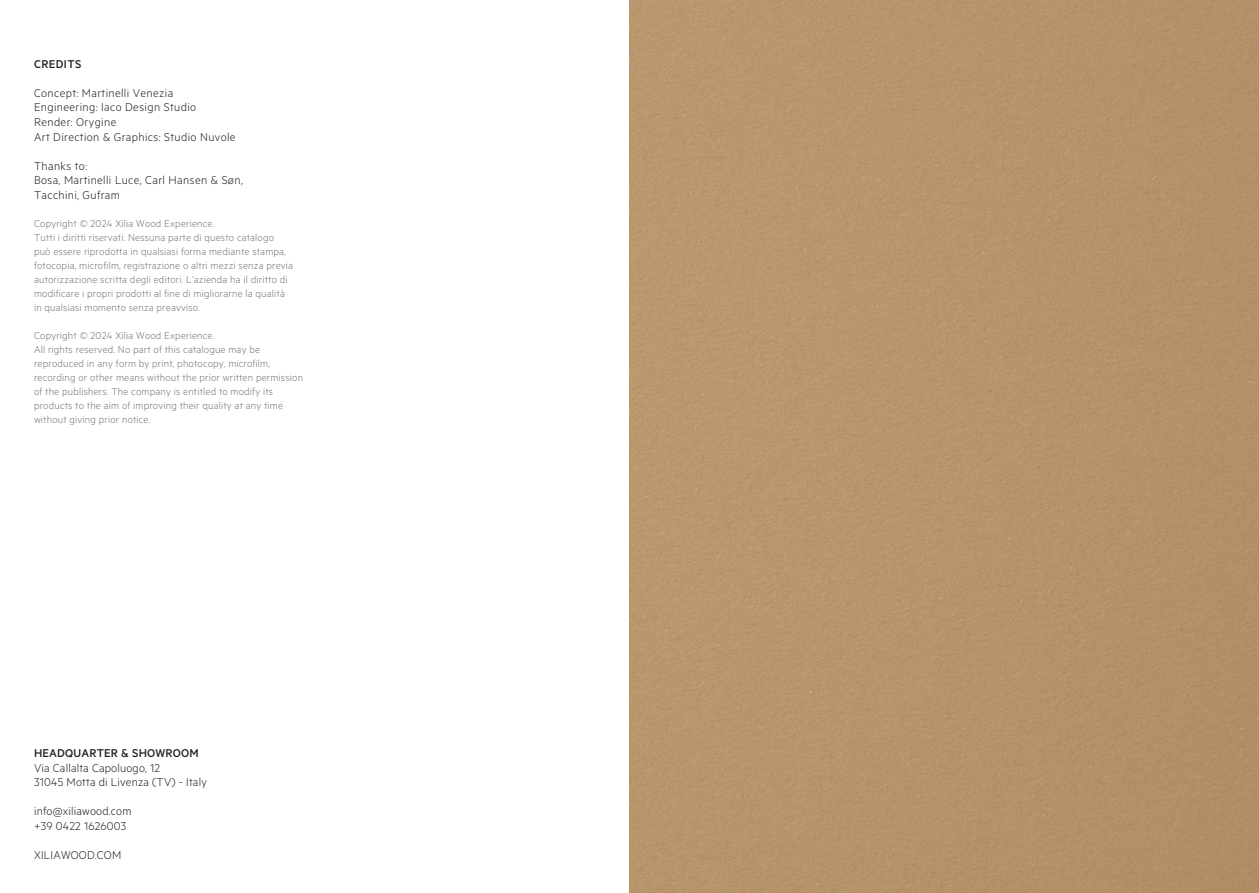
<style>
.page{position:relative;width:1259px;height:893px;background:#fff}
.page>*{position:absolute;margin:0;border:0;box-sizing:border-box;transform-origin:0 0}
.H1_Headline{font:300 12.75px/14.5px "Metric";letter-spacing:.03em;color:#231f20}
.H1_Headline-2{font:500 12.75px "Metric";letter-spacing:.015em;color:#231f20}
.H1_Headline-3{font:300 11.25px/14px "Metric";letter-spacing:.015em;color:#76787b}
</style>
<div class="page">
<div style="left:629px;top:0;width:630px;height:893px;background:#b8946b"></div>
<p class="H1_Headline-2" style="left:34px;top:56px;width:49px">CREDITS</p>
<p class="H1_Headline" style="left:34px;top:85px;width:141px">Concept: Martinelli Venezia</p>
<p class="H1_Headline" style="left:34px;top:100px;width:164px">Engineering: Iaco Design Studio</p>
<p class="H1_Headline" style="left:34px;top:114px;width:84px">Render: Orygine</p>
<p class="H1_Headline" style="left:34px;top:129px;width:203px">Art Direction &amp; Graphics: Studio Nuvole</p>
<p class="H1_Headline" style="left:34px;top:158px;width:55px">Thanks to:</p>
<p class="H1_Headline" style="left:34px;top:172px;width:210px">Bosa, Martinelli Luce, Carl Hansen &amp; Søn,<br>Tacchini, Gufram</p>
<p class="H1_Headline-3" style="left:34px;top:216px;width:260px">Copyright © 2024 Xilia Wood Experience.<br>Tutti i diritti riservati. Nessuna parte di questo catalogo può essere riprodotta in qualsiasi forma mediante stampa, fotocopia, microfilm, registrazione o altri mezzi senza previa autorizzazione scritta degli editori. L’azienda ha il diritto di modificare i propri prodotti al fine di migliorarne la qualità in qualsiasi momento senza preavviso.</p>
<p class="H1_Headline-3" style="left:34px;top:328px;width:270px">Copyright © 2024 Xilia Wood Experience.<br>All rights reserved. No part of this catalogue may be reproduced in any form by print, photocopy, microfilm, recording or other means without the prior written permission of the publishers. The company is entitled to modify its products to the aim of improving their quality at any time without giving prior notice.</p>
<p class="H1_Headline-2" style="left:34px;top:746px;width:166px">HEADQUARTER &amp; SHOWROOM</p>
<p class="H1_Headline" style="left:34px;top:760px;width:128px">Via Callalta Capoluogo, 12</p>
<p class="H1_Headline" style="left:34px;top:774px;width:174px">31045 Motta di Livenza (TV) - Italy</p>
<p class="H1_Headline" style="left:34px;top:803px;width:99px">info@xiliawood.com</p>
<p class="H1_Headline" style="left:34px;top:818px;width:94px">+39 0422 1626003</p>
<p class="H1_Headline" style="left:34px;top:847px;width:89px">XILIAWOOD.COM</p>
</div>
